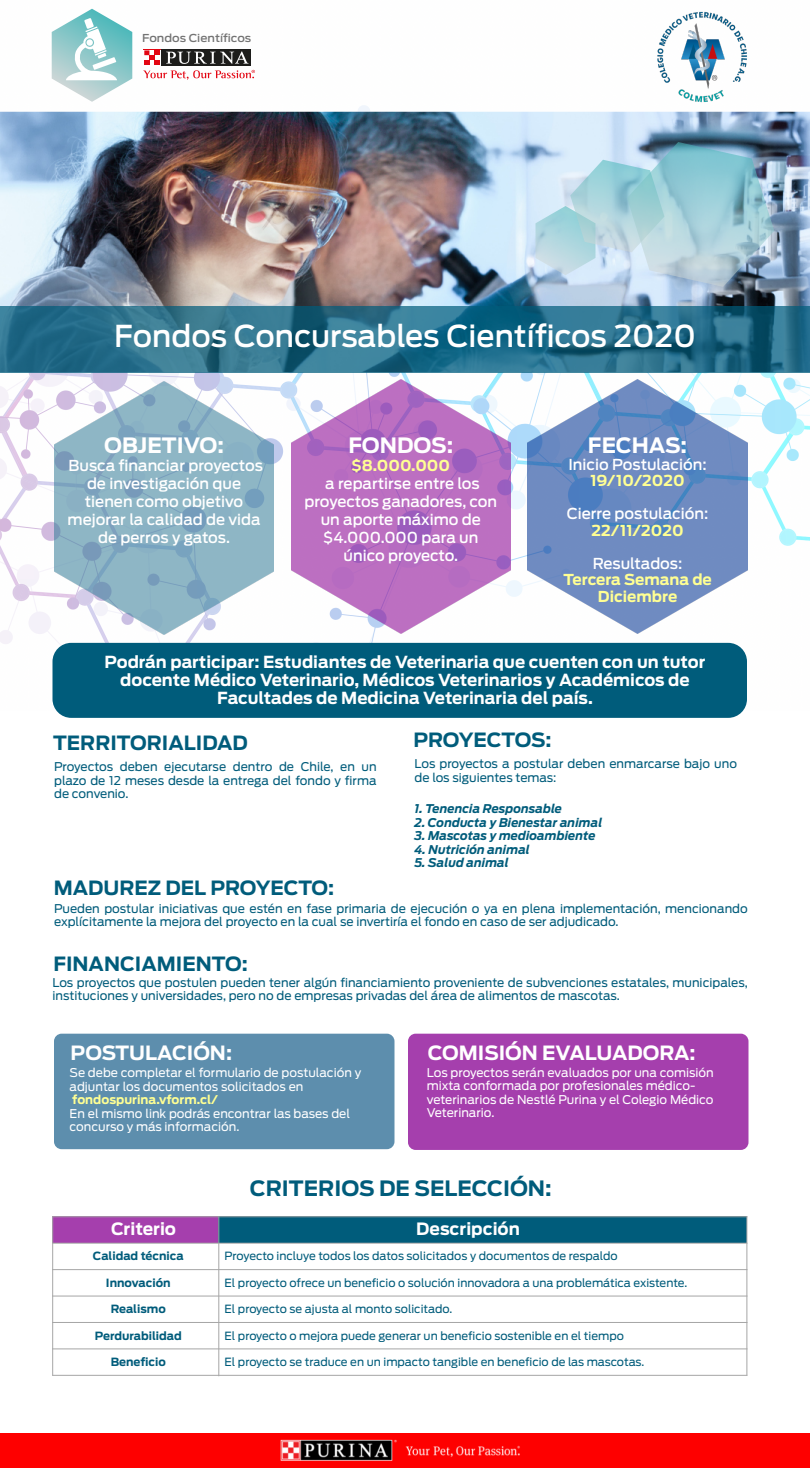
<style>
.page{position:relative;width:810px;height:1468px;background:#fff}
.page>*{position:absolute;margin:0;border:0;box-sizing:border-box;transform-origin:0 0}
.t1{font:500 30px "Antenna";color:#fff}
.t2{font:700 21px "Antenna";color:#fff}
.t3{font:700 21px "Antenna";color:#005c7b}
.t4{font:700 19.5px "Antenna";color:#005c7b}
.t5{font:700 19.5px "Antenna";color:#fff}
.t6{font:700 16.8px "Antenna";color:#fff}
.t7{font:700 16.5px/18px "Antenna";color:#fff;text-align:center}
.t8{font:500 15px/18px "Antenna";color:#fff;text-align:center}
.t9{font:700 15px/16.5px "Antenna";color:#ffff93;text-align:center}
.t10{font:12px/13.5px "Antenna";color:#005c7b}
.t11{font:12px/13.5px "Antenna";color:#fff}
.t12{font:italic 700 12px "Antenna";color:#005c7b}
.t13{font:700 12px "Antenna";color:#ffff93}
.t14{font:11.25px "Antenna";color:#005c7b}
.t15{font:700 11.25px "Antenna";color:#005c7b}
.t16{font:500 10.95px "Antenna";color:#737373;scale:1.07 1}
</style>
<div class="page">
<img style="left:0;top:8px;width:810px;height:700px">
<img style="left:0;top:112px;width:810px;height:194px">
<img style="left:654px;top:8px;width:97px;height:99px">
<div style="left:142px;top:49px;width:109px;height:17px;background:#fff"></div>
<svg style="left:143px;top:49px;width:112px;height:31px"></svg>
<svg style="left:52px;top:9px;width:80px;height:93px"></svg>
<div style="left:87px;top:39px;width:6px;height:7px;background:#fff;border-radius:50%"></div>
<div style="left:0;top:306px;width:810px;height:67px;background:#005c7b;opacity:.71"></div>
<img style="left:54px;top:381px;width:220px;height:254px">
<div style="left:52px;top:643px;width:695px;height:75px;background:#005c7b;border-radius:19px"></div>
<div style="left:408px;top:1034px;width:340px;height:116px;background:#a53fad;border-radius:8px"></div>
<img style="left:291px;top:380px;width:220px;height:253px">
<img style="left:528px;top:380px;width:219px;height:254px">
<svg style="left:536px;top:142px;width:238px;height:145px;background:#a8cbd8"></svg>
<div style="left:53px;top:1217px;width:166px;height:26px;background:#a53fad"></div>
<div style="left:219px;top:1217px;width:528px;height:26px;background:#005c7b"></div>
<hr style="left:219px;top:1216px;width:1px;height:160px;background:#a6a6a6">
<hr style="left:52px;top:1243px;width:695px;height:1px;background:#a6a6a6">
<hr style="left:52px;top:1269px;width:695px;height:1px;background:#a6a6a6">
<hr style="left:52px;top:1296px;width:695px;height:1px;background:#a6a6a6">
<hr style="left:52px;top:1322px;width:695px;height:1px;background:#a6a6a6">
<hr style="left:52px;top:1348px;width:695px;height:1px;background:#a6a6a6">
<hr style="left:52px;top:1375px;width:695px;height:1px;background:#a6a6a6">
<hr style="left:52px;top:1216px;width:1px;height:159px;background:#a6a6a6">
<hr style="left:747px;top:1216px;width:1px;height:159px;background:#a6a6a6">
<hr style="left:52px;top:1216px;width:695px;height:1px;background:#a6a6a6">
<div style="left:0;top:1433px;width:810px;height:35px;background:#fe0000"></div>
<img style="left:280px;top:1439px;width:240px;height:22px">
<div style="left:54px;top:1034px;width:340px;height:115px;background:#5d8ead;border-radius:8px"></div>
<p class="t16" style="left:142px;top:33px;width:104px">Fondos Científicos</p>
<h1 class="t1" style="left:114px;top:323px;width:583px">Fondos Concursables Científicos 2020</h1>
<h2 class="t2" style="left:104px;top:436px;width:121px">OBJETIVO:</h2>
<p class="t8" style="left:68px;top:457px;width:197px">Busca financiar proyectos de investigación que tienen como objetivo mejorar la calidad de vida de perros y gatos.</p>
<h2 class="t2" style="left:348px;top:436px;width:106px">FONDOS:</h2>
<p class="t9" style="left:352px;top:458px;width:100px">$8.000.000</p>
<p class="t8" style="left:305px;top:475px;width:194px">a repartirse entre los proyectos ganadores, con un aporte máximo de $4.000.000 para un único proyecto.</p>
<h2 class="t2" style="left:588px;top:436px;width:101px">FECHAS:</h2>
<p class="t8" style="left:568px;top:456px;width:140px">Inicio Postulación:</p>
<p class="t9" style="left:590px;top:473px;width:96px">19/10/2020</p>
<p class="t8" style="left:567px;top:505px;width:143px">Cierre postulación:</p>
<p class="t9" style="left:591px;top:523px;width:94px">22/11/2020</p>
<p class="t8" style="left:593px;top:555px;width:91px">Resultados:</p>
<p class="t9" style="left:563px;top:572px;width:150px">Tercera Semana de<br>Diciembre</p>
<h3 class="t7" style="left:105px;top:654px;width:602px">Podrán participar: Estudiantes de Veterinaria que cuenten con un tutor docente Médico Veterinario, Médicos Veterinarios y Académicos de<br>Facultades de Medicina Veterinaria del país.</h3>
<h3 class="t4" style="left:53px;top:734px;width:196px">TERRITORIALIDAD</h3>
<p class="t10" style="left:54px;top:761px;width:324px;text-align:justify">Proyectos deben ejecutarse dentro de Chile, en un plazo de 12 meses desde la entrega del fondo y firma de convenio.</p>
<h3 class="t4" style="left:54px;top:879px;width:282px">MADUREZ DEL PROYECTO:</h3>
<h3 class="t4" style="left:413px;top:731px;width:140px">PROYECTOS:</h3>
<p class="t10" style="left:415px;top:758px;width:324px">Los proyectos a postular deben enmarcarse bajo uno de los siguientes temas:</p>
<p class="t12" style="left:415px;top:803px;width:149px">1. Tenencia Responsable</p>
<p class="t12" style="left:415px;top:817px;width:189px">2. Conducta y Bienestar animal</p>
<p class="t12" style="left:415px;top:830px;width:183px">3. Mascotas y medioambiente</p>
<p class="t12" style="left:415px;top:844px;width:117px">4. Nutrición animal</p>
<p class="t12" style="left:415px;top:857px;width:96px">5. Salud animal</p>
<p class="t10" style="left:54px;top:902px;width:695px">Pueden postular iniciativas que estén en fase primaria de ejecución o ya en plena implementación, mencionando explícitamente la mejora del proyecto en la cual se invertiría el fondo en caso de ser adjudicado.</p>
<h3 class="t4" style="left:53px;top:955px;width:196px">FINANCIAMIENTO:</h3>
<p class="t10" style="left:52px;top:976px;width:697px">Los proyectos que postulen pueden tener algún financiamiento proveniente de subvenciones estatales, municipales, instituciones y universidades, pero no de empresas privadas del área de alimentos de mascotas.</p>
<h3 class="t5" style="left:71px;top:1044px;width:163px">POSTULACIÓN:</h3>
<p class="t11" style="left:70px;top:1067px;width:293px">Se debe completar el formulario de postulación y adjuntar los documentos solicitados en</p>
<p class="t13" style="left:72px;top:1095px;width:147px">fondospurina.vform.cl/</p>
<p class="t11" style="left:70px;top:1107px;width:282px">En el mismo link podrás encontrar las bases del concurso y más información.</p>
<h3 class="t5" style="left:428px;top:1044px;width:269px">COMISIÓN EVALUADORA:</h3>
<p class="t11" style="left:427px;top:1066px;width:289px">Los proyectos serán evaluados por una comisión mixta conformada por profesionales médico&shy;veterinarios de Nestlé Purina y el Colegio Médico Veterinario.</p>
<h2 class="t3" style="left:250px;top:1179px;width:304px">CRITERIOS DE SELECCIÓN:</h2>
<h3 class="t6" style="left:111px;top:1221px;width:67px">Criterio</h3>
<h3 class="t6" style="left:416px;top:1221px;width:105px">Descripción</h3>
<p class="t15" style="left:93px;top:1251px;width:92px">Calidad técnica</p>
<p class="t14" style="left:225px;top:1251px;width:395px">Proyecto incluye todos los datos solicitados y documentos de respaldo</p>
<p class="t15" style="left:106px;top:1277px;width:66px">Innovación</p>
<p class="t14" style="left:225px;top:1277px;width:464px">El proyecto ofrece un beneficio o solución innovadora a una problemática existente.</p>
<p class="t15" style="left:111px;top:1304px;width:57px">Realismo</p>
<p class="t14" style="left:225px;top:1304px;width:229px">El proyecto se ajusta al monto solicitado.</p>
<p class="t15" style="left:95px;top:1330px;width:88px">Perdurabilidad</p>
<p class="t14" style="left:225px;top:1330px;width:401px">El proyecto o mejora puede generar un beneficio sostenible en el tiempo</p>
<p class="t15" style="left:111px;top:1357px;width:57px">Beneficio</p>
<p class="t14" style="left:225px;top:1357px;width:421px">El proyecto se traduce en un impacto tangible en beneficio de las mascotas.</p>
</div>
